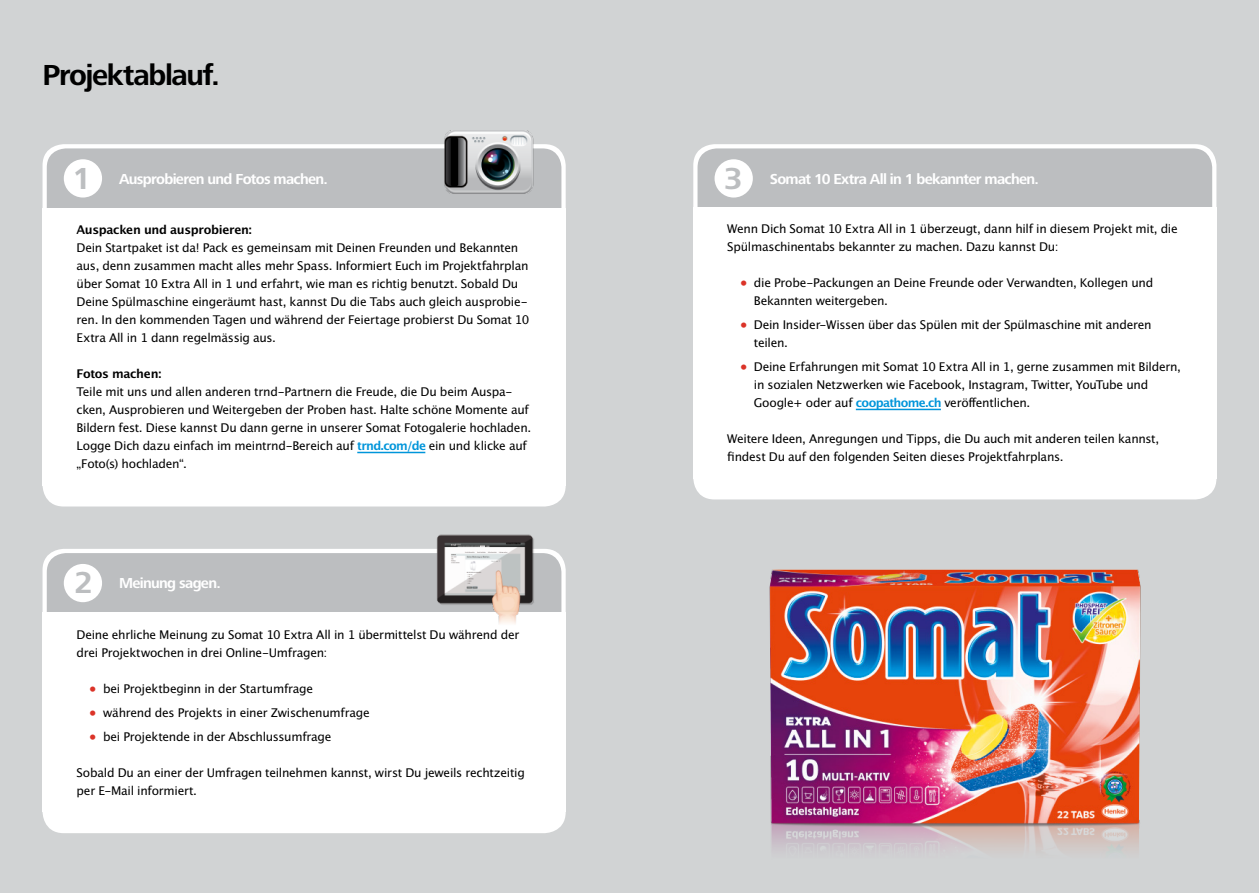
<style>
.page{position:relative;width:1259px;height:893px;background:#fff}
.page>*{position:absolute;margin:0;border:0;box-sizing:border-box;transform-origin:0 0}
.t1{font:700 31.5px "Frutiger Next LTW1 G";color:#bcbec0}
.t2{font:700 30px "Frutiger Next LTW1 G";letter-spacing:-.045em;color:#000}
.t3{font:700 15px "Frutiger Next LTW1 G";letter-spacing:-.045em;color:#fff}
.t4{font:12px/18px "Lucida San Rom";letter-spacing:-.025em;color:#000}
.t5{font:12px "Lucida San Dem";letter-spacing:-.025em;color:#000}
.s1{font-family:"Lucida San Dem";color:#0095da}
.s2{color:#db3328}
</style>
<div class="page">
<div style="left:0;top:0;width:638px;height:893px;background:#d1d3d4"></div>
<div style="left:43px;top:144px;width:523px;height:362px;background:#fff;border-radius:21px"></div>
<div style="left:43px;top:549px;width:523px;height:284px;background:#fff;border-radius:21px"></div>
<div style="left:47px;top:148px;width:514px;height:125px;background:#bcbec0;border-radius:19px"></div>
<div style="left:47px;top:553px;width:514px;height:125px;background:#bcbec0;border-radius:19px"></div>
<div style="left:64px;top:159px;width:38px;height:39px;background:#fff;border-radius:50%"></div>
<div style="left:64px;top:564px;width:38px;height:38px;background:#fff;border-radius:50%"></div>
<div style="left:43px;top:208px;width:523px;height:277px;background:#fff"></div>
<hr style="left:357px;top:452px;width:68px;height:1px;background:#0095da">
<div style="left:43px;top:613px;width:523px;height:199px;background:#fff"></div>
<img style="left:412px;top:130px;width:154px;height:78px">
<img style="left:422px;top:534px;width:130px;height:90px">
<div style="left:621px;top:0;width:638px;height:893px;background:#d1d3d4"></div>
<div style="left:693px;top:144px;width:523px;height:355px;background:#fff;border-radius:21px"></div>
<div style="left:697px;top:148px;width:515px;height:125px;background:#bcbec0;border-radius:19px"></div>
<div style="left:714px;top:159px;width:39px;height:39px;background:#fff;border-radius:50%"></div>
<div style="left:693px;top:207px;width:523px;height:271px;background:#fff"></div>
<hr style="left:856px;top:409px;width:85px;height:1px;background:#0095da">
<img style="left:769px;top:569px;width:372px;height:281px">
<h2 class="t2" style="left:43px;top:58px;width:179px">Projektablauf.</h2>
<h1 class="t1" style="left:73px;top:160px;width:20px">1</h1>
<p class="t3" style="left:119px;top:170px;width:210px">Ausprobieren und Fotos machen.</p>
<p class="t5" style="left:77px;top:222px;width:177px">Auspacken und ausprobieren:</p>
<p class="t4" style="left:77px;top:239px;width:454px">Dein Startpaket ist da! Pack es gemeinsam mit Deinen Freunden und Bekannten aus, denn zusammen macht alles mehr Spass. Informiert Euch im Projektfahrplan über Somat 10 Extra All in 1 und erfahrt, wie man es richtig benutzt. Sobald Du Deine Spülmaschine eingeräumt hast, kannst Du die Tabs auch gleich ausprobie&shy;ren. In den kommenden Tagen und während der Feiertage probierst Du Somat 10<br>Extra All in 1 dann regelmässig aus.</p>
<p class="t5" style="left:77px;top:366px;width:86px">Fotos machen:</p>
<p class="t4" style="left:77px;top:383px;width:456px">Teile mit uns und allen anderen trnd-Partnern die Freude, die Du beim Auspa&shy;cken, Ausprobieren und Weitergeben der Proben hast. Halte schöne Momente auf Bildern fest. Diese kannst Du dann gerne in unserer Somat Fotogalerie hochladen.<br>Logge Dich dazu einfach im meintrnd-Bereich auf <span class="s1">trnd.com/de</span> ein und klicke auf „Foto(s) hochladen“.</p>
<h1 class="t1" style="left:74px;top:564px;width:20px">2</h1>
<p class="t3" style="left:119px;top:575px;width:103px">Meinung sagen.</p>
<p class="t4" style="left:77px;top:626px;width:444px">Deine ehrliche Meinung zu Somat 10 Extra All in 1 übermittelst Du während der drei Projektwochen in drei Online-Umfragen:</p>
<p class="t4" style="left:89px;top:680px;width:225px"><span class="s2">•</span> bei Projektbeginn in der Startumfrage</p>
<p class="t4" style="left:89px;top:704px;width:282px"><span class="s2">•</span> während des Projekts in einer Zwischenumfrage</p>
<p class="t4" style="left:89px;top:728px;width:244px"><span class="s2">•</span> bei Projektende in der Abschlussumfrage</p>
<p class="t4" style="left:77px;top:764px;width:450px">Sobald Du an einer der Umfragen teilnehmen kannst, wirst Du jeweils rechtzeitig per E-Mail informiert.</p>
<h1 class="t1" style="left:724px;top:160px;width:20px">3</h1>
<p class="t3" style="left:770px;top:170px;width:270px">Somat 10 Extra All in 1 bekannter machen.</p>
<p class="t4" style="left:727px;top:220px;width:452px">Wenn Dich Somat 10 Extra All in 1 überzeugt, dann hilf in diesem Projekt mit, die<br>Spülmaschinentabs bekannter zu machen. Dazu kannst Du:</p>
<p class="t4" style="left:754px;top:274px;width:401px;text-indent:-14px"><span class="s2">•</span> die Probe-Packungen an Deine Freunde oder Verwandten, Kollegen und<br>Bekannten weitergeben.</p>
<p class="t4" style="left:754px;top:316px;width:399px;text-indent:-14px"><span class="s2">•</span> Dein Insider-Wissen über das Spülen mit der Spülmaschine mit anderen teilen.</p>
<p class="t4" style="left:754px;top:358px;width:428px;text-indent:-14px"><span class="s2">•</span> Deine Erfahrungen mit Somat 10 Extra All in 1, gerne zusammen mit Bildern, in sozialen Netzwerken wie Facebook, Instagram, Twitter, YouTube und<br>Google+ oder auf <span class="s1">coopathome.ch</span> veröffentlichen.</p>
<p class="t4" style="left:727px;top:430px;width:433px">Weitere Ideen, Anregungen und Tipps, die Du auch mit anderen teilen kannst, findest Du auf den folgenden Seiten dieses Projektfahrplans.</p>
</div>
